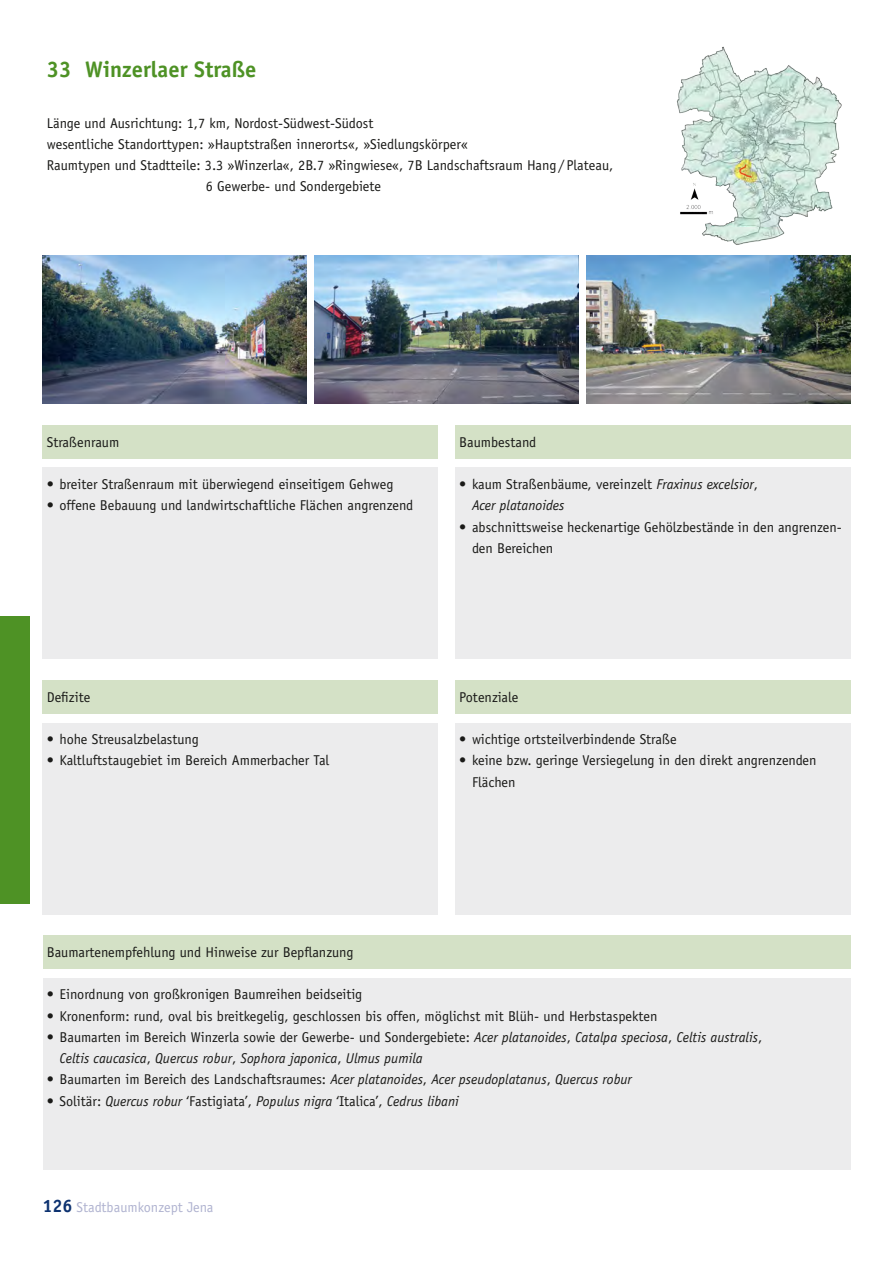
<style>
.page{position:relative;width:893px;height:1263px;background:#fff}
.page>*{position:absolute;margin:0;border:0;box-sizing:border-box;transform-origin:0 0}
.t1{font:700 22.5px "Officina Sans";color:#4e9225}
.t2{font:14.25px/21.3px "Officina Sans";color:#1a1a18}
.t3{font:italic 14.25px/21.3px "Officina Sans";color:#1a1a18}
.t4{font:14.25px "Officina Sans";color:#b0b3d0}
.s1{font-style:normal}
.s2{font-weight:700;font-size:18px;color:#0d3270}
</style>
<div class="page">
<div style="left:43px;top:468px;width:395px;height:191px;background:#ececed"></div>
<div style="left:43px;top:723px;width:395px;height:191px;background:#ececed"></div>
<div style="left:43px;top:978px;width:807px;height:191px;background:#ececed"></div>
<div style="left:455px;top:468px;width:395px;height:191px;background:#ececed"></div>
<div style="left:455px;top:723px;width:395px;height:191px;background:#ececed"></div>
<div style="left:43px;top:425px;width:395px;height:34px;background:#d4e1c6"></div>
<div style="left:455px;top:425px;width:395px;height:34px;background:#d4e1c6"></div>
<div style="left:43px;top:680px;width:395px;height:34px;background:#d4e1c6"></div>
<div style="left:455px;top:680px;width:395px;height:34px;background:#d4e1c6"></div>
<div style="left:43px;top:935px;width:807px;height:34px;background:#d4e1c6"></div>
<img style="left:677px;top:46px;width:165px;height:199px">
<img style="left:587px;top:255px;width:263px;height:149px">
<img style="left:315px;top:255px;width:263px;height:149px">
<img style="left:43px;top:255px;width:263px;height:149px">
<div style="left:0;top:617px;width:30px;height:287px;background:#4e9225"></div>
<h1 class="t1" style="left:47px;top:56px;width:211px">33 Winzerlaer Straße</h1>
<p class="t2" style="left:47px;top:112px;width:328px">Länge und Ausrichtung: 1,7 km, Nordost-Südwest-Südost</p>
<p class="t2" style="left:47px;top:133px;width:423px">wesentliche Standorttypen: »Hauptstraßen innerorts«, »Siedlungskörper«</p>
<p class="t2" style="left:47px;top:155px;width:568px">Raumtypen und Stadtteile: 3.3 »Winzerla«, 2B.7 »Ringwiese«, 7B Landschaftsraum Hang/Plateau,</p>
<p class="t2" style="left:206px;top:176px;width:177px">6 Gewerbe- und Sondergebiete</p>
<p class="t2" style="left:47px;top:431px;width:74px">Straßenraum</p>
<p class="t2" style="left:47px;top:474px;width:348px">• breiter Straßenraum mit überwiegend einseitigem Gehweg</p>
<p class="t2" style="left:47px;top:495px;width:368px">• offene Bebauung und landwirtschaftliche Flächen angrenzend</p>
<p class="t2" style="left:459px;top:431px;width:79px">Baumbestand</p>
<p class="t3" style="left:472px;top:474px;width:288px;text-indent:-13px"><span class="s1">• kaum Straßenbäume, vereinzelt</span> Fraxinus excelsior<span class="s1">,<br></span>Acer platanoides</p>
<p class="t2" style="left:472px;top:516px;width:371px;text-indent:-13px">• abschnittsweise heckenartige Gehölzbestände in den angrenzen&shy;den Bereichen</p>
<p class="t2" style="left:47px;top:686px;width:45px">Defizite</p>
<p class="t2" style="left:47px;top:729px;width:154px">• hohe Streusalzbelastung</p>
<p class="t2" style="left:47px;top:750px;width:284px">• Kaltluftstaugebiet im Bereich Ammerbacher Tal</p>
<p class="t2" style="left:459px;top:686px;width:61px">Potenziale</p>
<p class="t2" style="left:459px;top:729px;width:219px">• wichtige ortsteilverbindende Straße</p>
<p class="t2" style="left:472px;top:750px;width:346px;text-indent:-13px">• keine bzw. geringe Versiegelung in den direkt angrenzenden<br>Flächen</p>
<p class="t2" style="left:47px;top:941px;width:308px">Baumartenempfehlung und Hinweise zur Bepflanzung</p>
<p class="t2" style="left:47px;top:984px;width:317px">• Einordnung von großkronigen Baumreihen beidseitig</p>
<p class="t2" style="left:47px;top:1005px;width:612px">• Kronenform: rund, oval bis breitkegelig, geschlossen bis offen, möglichst mit Blüh- und Herbstaspekten</p>
<p class="t3" style="left:60px;top:1026px;width:704px;text-indent:-13px"><span class="s1">• Baumarten im Bereich Winzerla sowie der Gewerbe- und Sondergebiete:</span> Acer platanoides<span class="s1">,</span> Catalpa speciosa<span class="s1">,</span> Celtis australis<span class="s1">,<br></span>Celtis caucasica<span class="s1">,</span> Quercus robur<span class="s1">,</span> Sophora japonica<span class="s1">,</span> Ulmus pumila</p>
<p class="t3" style="left:47px;top:1069px;width:587px"><span class="s1">• Baumarten im Bereich des Landschaftsraumes:</span> Acer platanoides<span class="s1">,</span> Acer pseudoplatanus<span class="s1">,</span> Quercus robur</p>
<p class="t3" style="left:47px;top:1090px;width:414px"><span class="s1">• Solitär:</span> Quercus robur <span class="s1">‘Fastigiata’,</span> Populus nigra <span class="s1">‘Italica’,</span> Cedrus libani</p>
<p class="t4" style="left:43px;top:1199px;width:173px"><span class="s2">126</span> Stadtbaumkonzept Jena</p>
</div>
